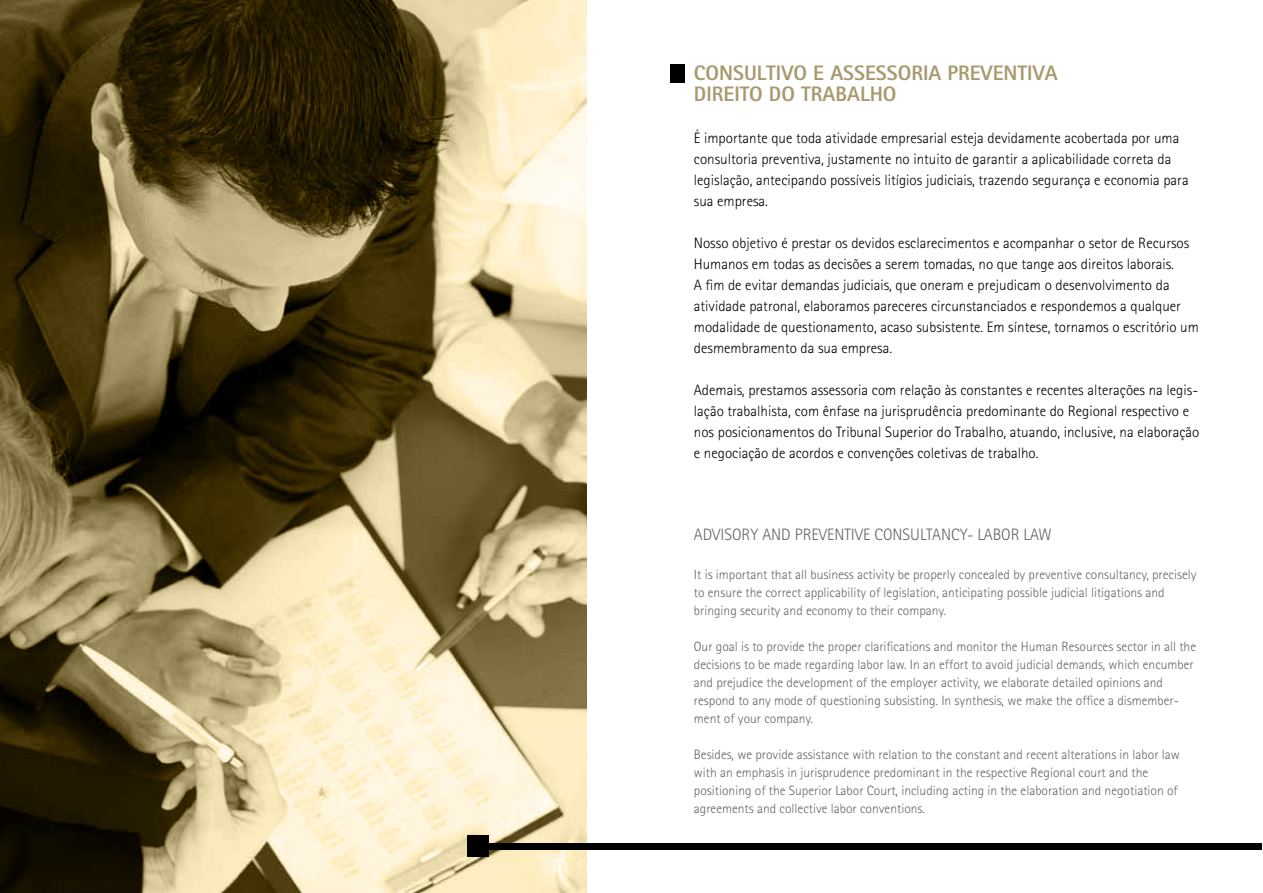
<style>
.page{position:relative;width:1263px;height:893px;background:#fff}
.page>*{position:absolute;margin:0;border:0;box-sizing:border-box;transform-origin:0 0}
.t1{font:800 21px/21px "Rotis Sans Serif";color:#a8996e}
.t2{font:300 16.5px "Rotis Sans Serif";color:#636466}
.t3{font:300 15px/21px "Rotis Sans Serif";color:#000}
.t4{font:300 13.5px/18px "Rotis Sans Serif";color:#636466}
</style>
<div class="page">
<div style="left:478px;top:843px;width:784px;height:7px;background:#000"></div>
<svg style="left:0;top:0;width:586px;height:893px"></svg>
<div style="left:670px;top:64px;width:14px;height:18px;background:#000"></div>
<div style="left:467px;top:836px;width:21px;height:21px;background:#000"></div>
<h1 class="t1" style="left:694px;top:62px;width:365px">CONSULTIVO E ASSESSORIA PREVENTIVA<br>DIREITO DO TRABALHO</h1>
<p class="t3" style="left:694px;top:128px;width:496px">É importante que toda atividade empresarial esteja devidamente acobertada por uma consultoria preventiva, justamente no intuito de garantir a aplicabilidade correta da legislação, antecipando possíveis litígios judiciais, trazendo segurança e economia para sua empresa.</p>
<p class="t3" style="left:694px;top:233px;width:506px">Nosso objetivo é prestar os devidos esclarecimentos e acompanhar o setor de Recursos Humanos em todas as decisões a serem tomadas, no que tange aos direitos laborais.<br>A fim de evitar demandas judiciais, que oneram e prejudicam o desenvolvimento da atividade patronal, elaboramos pareceres circunstanciados e respondemos a qualquer modalidade de questionamento, acaso subsistente. Em síntese, tornamos o escritório um desmembramento da sua empresa.</p>
<p class="t3" style="left:694px;top:380px;width:507px">Ademais, prestamos assessoria com relação às constantes e recentes alterações na legis&shy;lação trabalhista, com ênfase na jurisprudência predominante do Regional respectivo e nos posicionamentos do Tribunal Superior do Trabalho, atuando, inclusive, na elaboração e negociação de acordos e convenções coletivas de trabalho.</p>
<p class="t2" style="left:694px;top:525px;width:359px">ADVISORY AND PREVENTIVE CONSULTANCY- LABOR LAW</p>
<p class="t4" style="left:694px;top:565px;width:504px">It is important that all business activity be properly concealed by preventive consultancy, precisely to ensure the correct applicability of legislation, anticipating possible judicial litigations and bringing security and economy to their company.</p>
<p class="t4" style="left:694px;top:637px;width:504px">Our goal is to provide the proper clarifications and monitor the Human Resources sector in all the decisions to be made regarding labor law. In an effort to avoid judicial demands, which encumber and prejudice the development of the employer activity, we elaborate detailed opinions and respond to any mode of questioning subsisting. In synthesis, we make the office a dismember&shy;ment of your company.</p>
<p class="t4" style="left:694px;top:745px;width:487px">Besides, we provide assistance with relation to the constant and recent alterations in labor law with an emphasis in jurisprudence predominant in the respective Regional court and the positioning of the Superior Labor Court, including acting in the elaboration and negotiation of agreements and collective labor conventions.</p>
</div>
